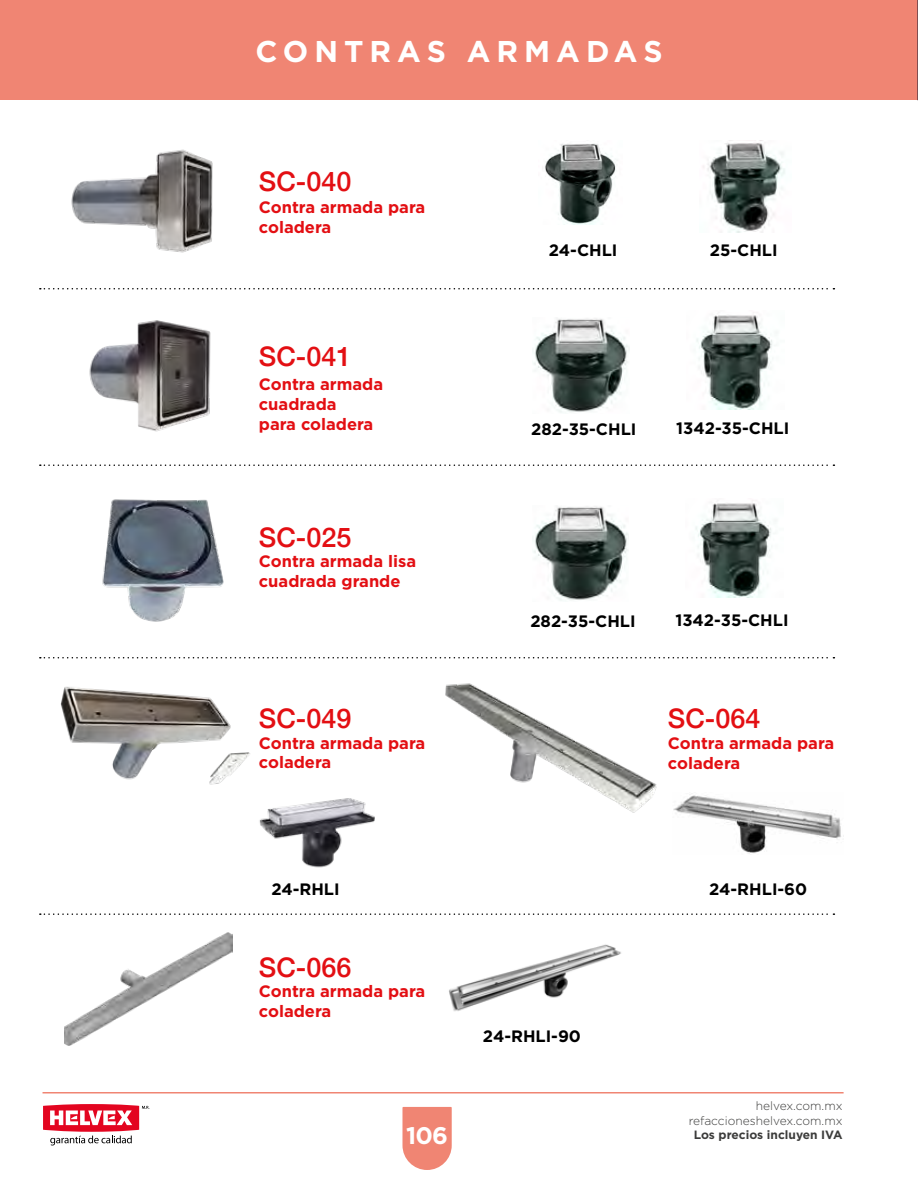
<style>
.page{position:relative;width:918px;height:1188px;background:#fff}
.page>*{position:absolute;margin:0;border:0;box-sizing:border-box;transform-origin:0 0}
.t1{font:700 30px "Gotham";letter-spacing:.2em;color:#fff}
.t2{font:500 27px "Helvetica Neue";color:#e30f13}
.t3{font:700 24px "Gotham";color:#fff}
.t4{font:700 16.5px/19.8px "Gotham";color:#e30f13}
.t5{font:700 16.5px "Gotham";color:#000}
.t6{font:300 12px/14.4px "Gotham";color:#3c3c3b;text-align:right}
.t7{font:700 12px "Gotham";color:#3c3c3b}
</style>
<div class="page">
<img style="left:673px;top:795px;width:168px;height:59px">
<img style="left:259px;top:798px;width:116px;height:70px">
<img style="left:449px;top:944px;width:172px;height:67px">
<img style="left:703px;top:143px;width:82px;height:90px">
<img style="left:545px;top:143px;width:71px;height:81px">
<img style="left:533px;top:318px;width:96px;height:95px">
<img style="left:533px;top:506px;width:95px;height:95px">
<img style="left:696px;top:312px;width:76px;height:97px">
<img style="left:695px;top:500px;width:76px;height:97px">
<img style="left:71px;top:149px;width:142px;height:104px">
<img style="left:89px;top:320px;width:122px;height:112px">
<img style="left:102px;top:499px;width:122px;height:123px">
<img style="left:39px;top:657px;width:220px;height:128px">
<img style="left:64px;top:933px;width:169px;height:113px">
<img style="left:435px;top:658px;width:229px;height:155px">
<svg style="left:40px;top:913px;width:794px;height:2px"></svg>
<svg style="left:40px;top:657px;width:794px;height:1px"></svg>
<svg style="left:40px;top:464px;width:794px;height:2px"></svg>
<svg style="left:40px;top:288px;width:794px;height:2px"></svg>
<svg style="left:402px;top:1107px;width:50px;height:63px;background:#f19180"></svg>
<svg style="left:43px;top:1104px;width:107px;height:41px"></svg>
<hr style="left:43px;top:1092px;width:801px;height:2px;background:#f08573">
<div style="left:0;top:0;width:918px;height:99px;background:#f08573"></div>
<svg style="left:917px;top:0;width:1px;height:100px"></svg>
<h1 class="t1" style="left:255px;top:34px;width:409px">CONTRAS ARMADAS</h1>
<h2 class="t2" style="left:259px;top:159px;width:94px">SC-040</h2>
<p class="t4" style="left:259px;top:197px;width:168px">Contra armada para coladera</p>
<h2 class="t2" style="left:259px;top:335px;width:94px">SC-041</h2>
<p class="t4" style="left:259px;top:374px;width:126px">Contra armada cuadrada<br>para coladera</p>
<h2 class="t2" style="left:259px;top:515px;width:94px">SC-025</h2>
<p class="t4" style="left:259px;top:551px;width:159px">Contra armada lisa cuadrada grande</p>
<h2 class="t2" style="left:259px;top:697px;width:94px">SC-049</h2>
<p class="t4" style="left:259px;top:732px;width:168px">Contra armada para coladera</p>
<p class="t5" style="left:549px;top:241px;width:70px">24-CHLI</p>
<p class="t5" style="left:710px;top:241px;width:69px">25-CHLI</p>
<p class="t5" style="left:531px;top:420px;width:107px">282-35-CHLI</p>
<p class="t5" style="left:676px;top:419px;width:115px">1342-35-CHLI</p>
<p class="t5" style="left:530px;top:612px;width:107px">282-35-CHLI</p>
<p class="t5" style="left:675px;top:611px;width:115px">1342-35-CHLI</p>
<h2 class="t2" style="left:668px;top:697px;width:94px">SC-064</h2>
<p class="t4" style="left:668px;top:733px;width:168px">Contra armada para coladera</p>
<p class="t5" style="left:271px;top:880px;width:70px">24-RHLI</p>
<h2 class="t2" style="left:259px;top:946px;width:94px">SC-066</h2>
<p class="t4" style="left:259px;top:981px;width:168px">Contra armada para coladera</p>
<h3 class="t3" style="left:406px;top:1122px;width:43px">106</h3>
<p class="t5" style="left:483px;top:1026px;width:100px">24-RHLI-90</p>
<p class="t5" style="left:709px;top:880px;width:100px">24-RHLI-60</p>
<p class="t6" style="left:689px;top:1099px;width:155px">helvex.com.mx refaccioneshelvex.com.mx</p>
<p class="t7" style="left:694px;top:1128px;width:150px">Los precios incluyen IVA</p>
</div>
